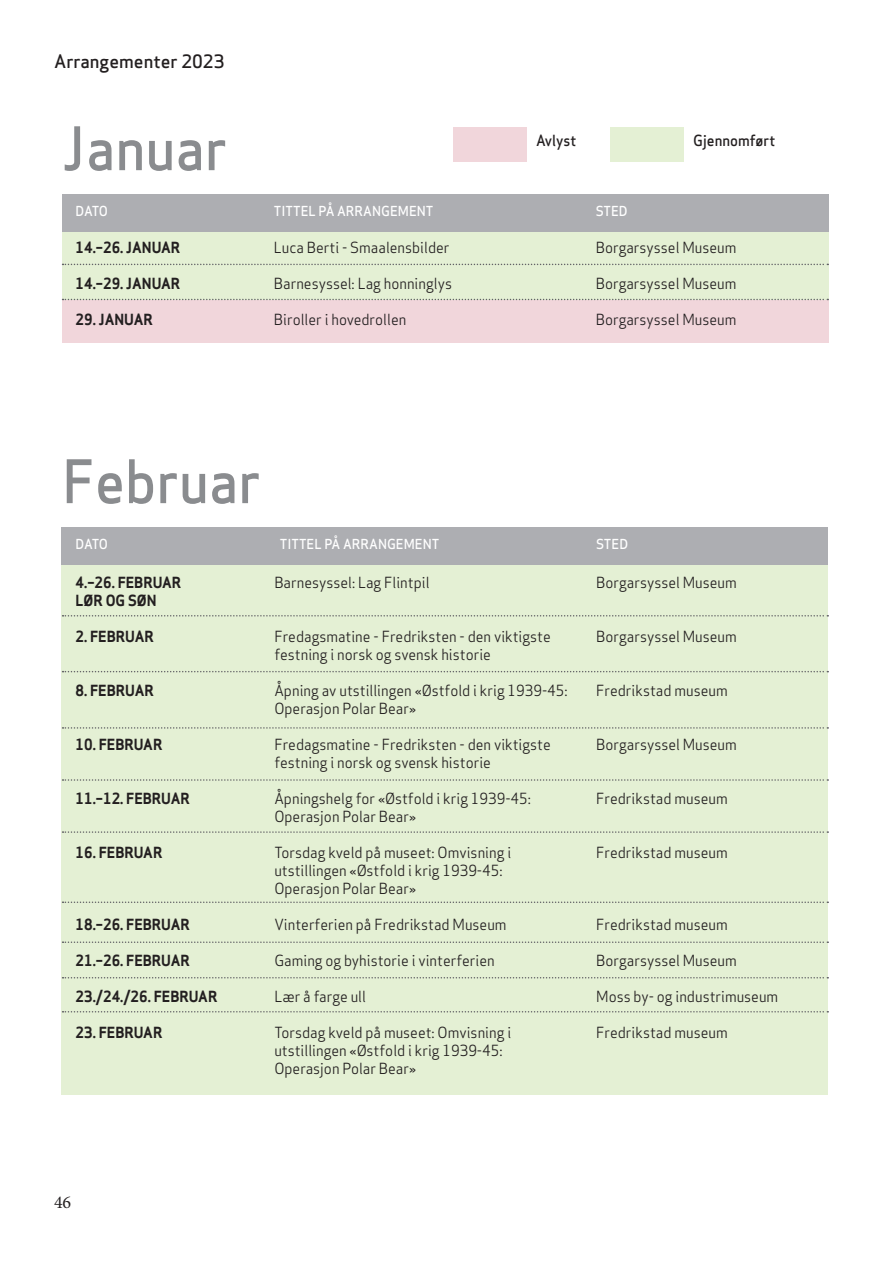
<style>
.page{position:relative;width:893px;height:1263px;background:#fff}
.page>*{position:absolute;margin:0;border:0;box-sizing:border-box;transform-origin:0 0}
.t1{font:500 58.5px "Apex Sans";color:#8a8c8f;scale:.95 1}
.Liten_fet__overskrift{font:500 18px "Apex Sans";color:#231f20}
.t2{font:18px "Minion Pro";color:#231f20}
.t3{font:15px/18px "Apex Sans";color:#231f20;scale:.96 1}
.t4{font:700 15px/18px "Apex Sans";color:#231f20;scale:.96 1}
.t5{font:500 15px "Apex Sans";color:#231f20;scale:.96 1}
.t6{font:500 13.5px "Apex Sans";color:#fff;scale:.96 1}
</style>
<div class="page">
<div style="left:62px;top:232px;width:766px;height:110px;background:#e4f0d4"></div>
<div style="left:62px;top:300px;width:766px;height:42px;background:#f1d6db"></div>
<div style="left:62px;top:194px;width:766px;height:38px;background:#adaeb2"></div>
<div style="left:62px;top:564px;width:766px;height:531px;background:#e4f0d4"></div>
<svg style="left:63px;top:615px;width:765px;height:1px"></svg>
<svg style="left:63px;top:264px;width:765px;height:1px"></svg>
<svg style="left:63px;top:299px;width:765px;height:1px"></svg>
<svg style="left:63px;top:671px;width:765px;height:1px"></svg>
<svg style="left:63px;top:727px;width:765px;height:2px"></svg>
<svg style="left:63px;top:779px;width:765px;height:2px"></svg>
<svg style="left:63px;top:831px;width:765px;height:2px"></svg>
<svg style="left:63px;top:901px;width:765px;height:2px"></svg>
<svg style="left:63px;top:941px;width:765px;height:2px"></svg>
<svg style="left:63px;top:977px;width:765px;height:1px"></svg>
<svg style="left:63px;top:1011px;width:765px;height:1px"></svg>
<div style="left:62px;top:527px;width:766px;height:38px;background:#adaeb2"></div>
<div style="left:453px;top:127px;width:74px;height:34px;background:#f1d6db"></div>
<div style="left:611px;top:127px;width:73px;height:34px;background:#e4f0d4"></div>
<p class="Liten_fet__overskrift" style="left:54px;top:45px;width:172px">Arrangementer 2023</p>
<p class="t1" style="left:62px;top:97px;width:175px">Januar</p>
<p class="t5" style="left:536px;top:127px;width:44px">Avlyst</p>
<p class="t5" style="left:693px;top:127px;width:87px">Gjennomført</p>
<p class="t6" style="left:76px;top:199px;width:35px">DATO</p>
<p class="t6" style="left:274px;top:199px;width:168px">TITTEL PÅ ARRANGEMENT</p>
<p class="t6" style="left:596px;top:199px;width:35px">STED</p>
<p class="t4" style="left:76px;top:238px;width:111px">14.–26. JANUAR</p>
<p class="t4" style="left:76px;top:274px;width:111px">14.–29. JANUAR</p>
<p class="t4" style="left:76px;top:310px;width:82px">29. JANUAR</p>
<p class="t3" style="left:274px;top:237px;width:184px">Luca Berti - Smaalensbilder</p>
<p class="t3" style="left:274px;top:273px;width:187px">Barnesyssel: Lag honninglys</p>
<p class="t3" style="left:274px;top:309px;width:139px">Biroller i hovedrollen</p>
<p class="t1" style="left:62px;top:430px;width:211px">Februar</p>
<p class="t3" style="left:596px;top:237px;width:148px">Borgarsyssel Museum</p>
<p class="t3" style="left:596px;top:273px;width:148px">Borgarsyssel Museum</p>
<p class="t3" style="left:596px;top:309px;width:148px">Borgarsyssel Museum</p>
<p class="t6" style="left:76px;top:532px;width:35px">DATO</p>
<p class="t6" style="left:280px;top:532px;width:168px">TITTEL PÅ ARRANGEMENT</p>
<p class="t6" style="left:596px;top:532px;width:35px">STED</p>
<p class="t4" style="left:76px;top:573px;width:112px">4.–26. FEBRUAR<br>LØR OG SØN</p>
<p class="t4" style="left:76px;top:627px;width:83px">2. FEBRUAR</p>
<p class="t4" style="left:76px;top:681px;width:83px">8. FEBRUAR</p>
<p class="t4" style="left:76px;top:735px;width:92px">10. FEBRUAR</p>
<p class="t4" style="left:76px;top:789px;width:121px">11.–12. FEBRUAR</p>
<p class="t4" style="left:76px;top:843px;width:92px">16. FEBRUAR</p>
<p class="t4" style="left:76px;top:915px;width:121px">18.–26. FEBRUAR</p>
<p class="t4" style="left:76px;top:951px;width:121px">21.–26. FEBRUAR</p>
<p class="t4" style="left:76px;top:987px;width:149px">23./24./26. FEBRUAR</p>
<p class="t4" style="left:76px;top:1023px;width:92px">23. FEBRUAR</p>
<p class="t2" style="left:54px;top:1190px;width:19px">46</p>
<p class="t3" style="left:274px;top:572px;width:163px">Barnesyssel: Lag Flintpil</p>
<p class="t3" style="left:274px;top:626px;width:289px">Fredagsmatine - Fredriksten - den viktigste festning i norsk og svensk historie</p>
<p class="t3" style="left:274px;top:680px;width:307px">Åpning av utstillingen «Østfold i krig 1939-45:<br>Operasjon Polar Bear»</p>
<p class="t3" style="left:274px;top:734px;width:289px">Fredagsmatine - Fredriksten - den viktigste festning i norsk og svensk historie</p>
<p class="t3" style="left:274px;top:788px;width:269px">Åpningshelg for «Østfold i krig 1939-45:<br>Operasjon Polar Bear»</p>
<p class="t3" style="left:274px;top:842px;width:248px">Torsdag kveld på museet: Omvisning i utstillingen «Østfold i krig 1939-45:<br>Operasjon Polar Bear»</p>
<p class="t3" style="left:274px;top:914px;width:243px">Vinterferien på Fredrikstad Museum</p>
<p class="t3" style="left:274px;top:950px;width:231px">Gaming og byhistorie i vinterferien</p>
<p class="t3" style="left:274px;top:986px;width:97px">Lær å farge ull</p>
<p class="t3" style="left:274px;top:1022px;width:248px">Torsdag kveld på museet: Omvisning i utstillingen «Østfold i krig 1939-45:<br>Operasjon Polar Bear»</p>
<p class="t3" style="left:596px;top:572px;width:148px">Borgarsyssel Museum</p>
<p class="t3" style="left:596px;top:626px;width:148px">Borgarsyssel Museum</p>
<p class="t3" style="left:596px;top:680px;width:138px">Fredrikstad museum</p>
<p class="t3" style="left:596px;top:734px;width:148px">Borgarsyssel Museum</p>
<p class="t3" style="left:596px;top:788px;width:138px">Fredrikstad museum</p>
<p class="t3" style="left:596px;top:842px;width:138px">Fredrikstad museum</p>
<p class="t3" style="left:596px;top:914px;width:138px">Fredrikstad museum</p>
<p class="t3" style="left:596px;top:950px;width:148px">Borgarsyssel Museum</p>
<p class="t3" style="left:596px;top:986px;width:191px">Moss by- og industrimuseum</p>
<p class="t3" style="left:596px;top:1022px;width:138px">Fredrikstad museum</p>
</div>
